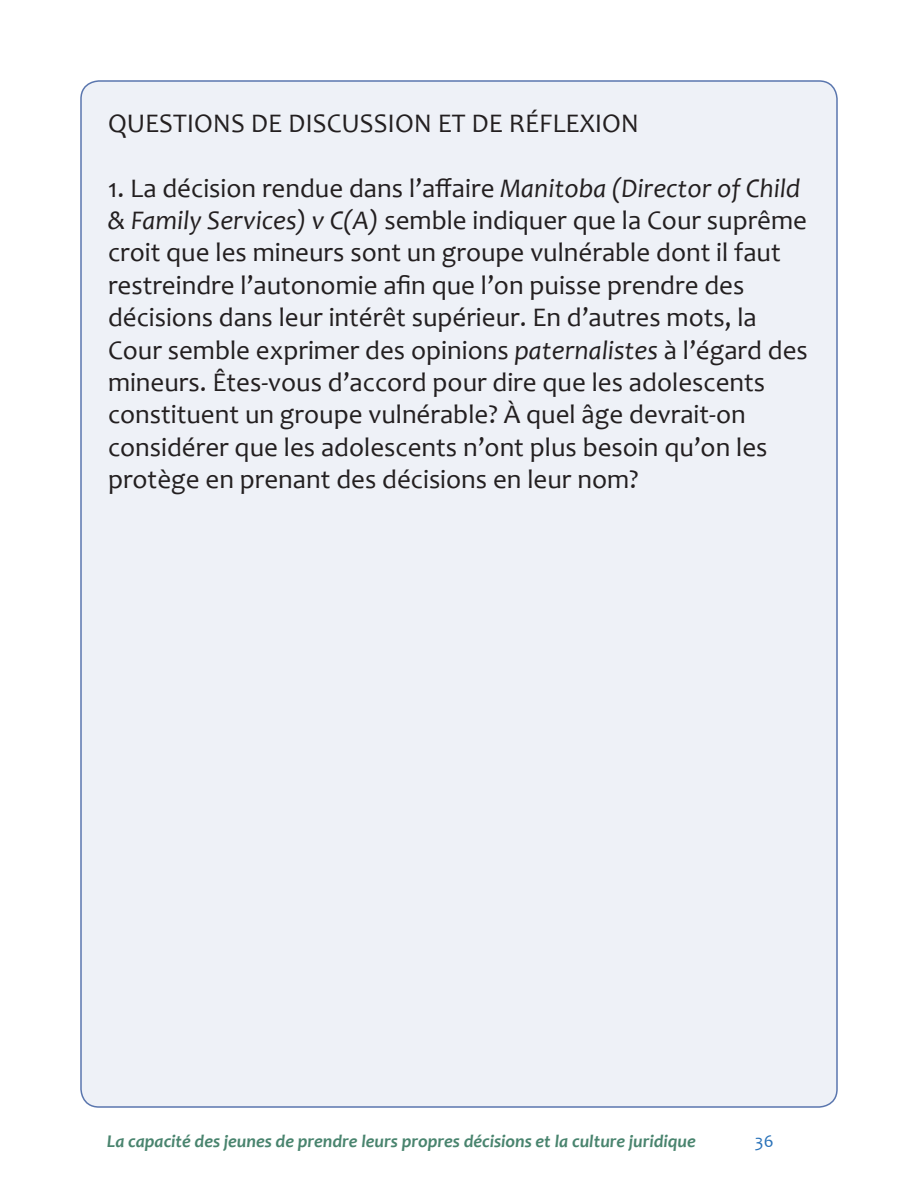
<style>
.page{position:relative;width:918px;height:1188px;background:#fff}
.page>*{position:absolute;margin:0;border:0;box-sizing:border-box;transform-origin:0 0}
.Paragraph_Style_3{font:27px/32.4px "Candara";color:#231f20}
.t1{font:italic 700 18px "Candara";color:#49846e}
.t2{font:18px "Candara";color:#2972b9}
.s1{font-style:italic}
</style>
<div class="page">
<div style="left:81px;top:81px;width:756px;height:1026px;background:#eef1f7;border-radius:18px"></div>
<p class="Paragraph_Style_3" style="left:108px;top:107px;width:533px">QUESTIONS DE DISCUSSION ET DE RÉFLEXION</p>
<p class="Paragraph_Style_3" style="left:108px;top:171px;width:701px">1. La décision rendue dans l’affaire <span class="s1">Manitoba (Director of Child &amp; Family Services) v C(A)</span> semble indiquer que la Cour suprême croit que les mineurs sont un groupe vulnérable dont il faut restreindre l’autonomie afin que l’on puisse prendre des décisions dans leur intérêt supérieur. En d’autres mots, la Cour semble exprimer des opinions <span class="s1">paternalistes</span> à l’égard des mineurs. Êtes-vous d’accord pour dire que les adolescents constituent un groupe vulnérable? À quel âge devrait-on considérer que les adolescents n’ont plus besoin qu’on les protège en prenant des décisions en leur nom?</p>
<p class="t1" style="left:107px;top:1130px;width:590px">La capacité des jeunes de prendre leurs propres décisions et la culture juridique</p>
<p class="t2" style="left:755px;top:1130px;width:20px">36</p>
</div>
